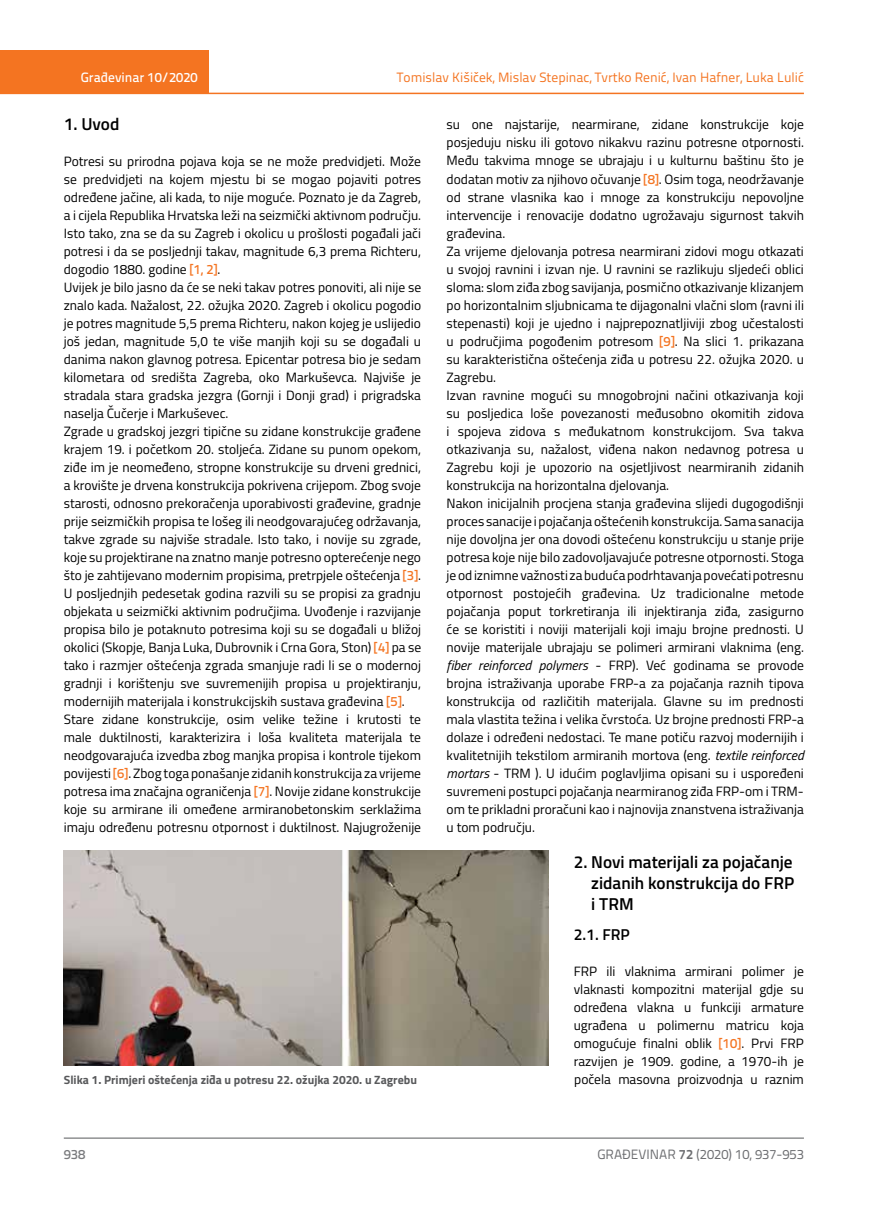
<style>
.page{position:relative;width:872px;height:1212px;background:#fff}
.page>*{position:absolute;margin:0;border:0;box-sizing:border-box;transform-origin:0 0}
.t1{font:600 17.25px/21px "Titillium";color:#000;text-align:justify}
.t2{font:600 15.75px "Titillium";color:#000}
.t3{font:13.5px/18px "Titillium";color:#000}
.t4{font:13.5px "Titillium Text 22 L";color:#f47421}
.t5{font:13.5px "Titillium Text 22 L";color:#6d6e71}
.t6{font:500 13.5px "Titillium Text 22 L";color:#fff}
.t7{font:500 13.5px "Titillium Text 22 L";color:#797a7d}
.t8{font:700 12px "Titillium";color:#58595b}
.s1{font-family:"Titillium Text 22 L";font-weight:500;color:#f47421}
.s2{font-style:italic}
.s3{font-weight:700}
</style>
<div class="page">
<div style="left:0;top:50px;width:208px;height:44px;background:#f47421"></div>
<hr style="left:0;top:93px;width:804px;height:1px;background:#f47421">
<hr style="left:64px;top:1138px;width:740px;height:1px;background:#58595b">
<img style="left:64px;top:850px;width:484px;height:215px">
<p class="t6" style="left:81px;top:67px;width:118px">Građevinar 10/2020</p>
<p class="t4" style="left:397px;top:68px;width:408px">Tomislav Kišiček, Mislav Stepinac, Tvrtko Renić, Ivan Hafner, Luka Lulić</p>
<p class="t1" style="left:64px;top:112px;width:57px">1. Uvod</p>
<p class="t3" style="left:64px;top:151px;width:359px">Potresi su prirodna pojava koja se ne može predvidjeti. Može se predvidjeti na kojem mjestu bi se mogao pojaviti potres određene jačine, ali kada, to nije moguće. Poznato je da Zagreb, a i cijela Republika Hrvatska leži na seizmički aktivnom području.<br>Isto tako, zna se da su Zagreb i okolicu u prošlosti pogađali jači potresi i da se posljednji takav, magnitude 6,3 prema Richteru, dogodio 1880. godine <span class="s1">[1, 2]</span>.<br>Uvijek je bilo jasno da će se neki takav potres ponoviti, ali nije se znalo kada. Nažalost, 22. ožujka 2020. Zagreb i okolicu pogodio je potres magnitude 5,5 prema Richteru, nakon kojeg je uslijedio još jedan, magnitude 5,0 te više manjih koji su se događali u danima nakon glavnog potresa. Epicentar potresa bio je sedam kilometara od središta Zagreba, oko Markuševca. Najviše je stradala stara gradska jezgra (Gornji i Donji grad) i prigradska naselja Čučerje i Markuševec.<br>Zgrade u gradskoj jezgri tipične su zidane konstrukcije građene krajem 19. i početkom 20. stoljeća. Zidane su punom opekom, ziđe im je neomeđeno, stropne konstrukcije su drveni grednici, a krovište je drvena konstrukcija pokrivena crijepom. Zbog svoje starosti, odnosno prekoračenja uporabivosti građevine, gradnje prije seizmičkih propisa te lošeg ili neodgovarajućeg održavanja, takve zgrade su najviše stradale. Isto tako, i novije su zgrade, koje su projektirane na znatno manje potresno opterećenje nego što je zahtijevano modernim propisima, pretrpjele oštećenja <span class="s1">[3]</span>.<br>U posljednjih pedesetak godina razvili su se propisi za gradnju objekata u seizmički aktivnim područjima. Uvođenje i razvijanje propisa bilo je potaknuto potresima koji su se događali u bližoj okolici (Skopje, Banja Luka, Dubrovnik i Crna Gora, Ston) <span class="s1">[4]</span> pa se tako i razmjer oštećenja zgrada smanjuje radi li se o modernoj gradnji i korištenju sve suvremenijih propisa u projektiranju, modernijih materijala i konstrukcijskih sustava građevina <span class="s1">[5]</span>.<br>Stare zidane konstrukcije, osim velike težine i krutosti te male duktilnosti, karakterizira i loša kvaliteta materijala te neodgovarajuća izvedba zbog manjka propisa i kontrole tijekom povijesti <span class="s1">[6]</span>. Zbog toga ponašanje zidanih konstrukcija za vrijeme potresa ima značajna ograničenja <span class="s1">[7]</span>. Novije zidane konstrukcije koje su armirane ili omeđene armiranobetonskim serklažima imaju određenu potresnu otpornost i duktilnost. Najugroženije</p>
<p class="t3" style="left:446px;top:115px;width:359px">su one najstarije, nearmirane, zidane konstrukcije koje posjeduju nisku ili gotovo nikakvu razinu potresne otpornosti.<br>Među takvima mnoge se ubrajaju i u kulturnu baštinu što je dodatan motiv za njihovo očuvanje <span class="s1">[8]</span>. Osim toga, neodržavanje od strane vlasnika kao i mnoge za konstrukciju nepovoljne intervencije i renovacije dodatno ugrožavaju sigurnost takvih građevina.<br>Za vrijeme djelovanja potresa nearmirani zidovi mogu otkazati u svojoj ravnini i izvan nje. U ravnini se razlikuju sljedeći oblici sloma: slom ziđa zbog savijanja, posmično otkazivanje klizanjem po horizontalnim sljubnicama te dijagonalni vlačni slom (ravni ili stepenasti) koji je ujedno i najprepoznatljiviji zbog učestalosti u područjima pogođenim potresom <span class="s1">[9]</span>. Na slici 1. prikazana su karakteristična oštećenja ziđa u potresu 22. ožujka 2020. u Zagrebu.<br>Izvan ravnine mogući su mnogobrojni načini otkazivanja koji su posljedica loše povezanosti međusobno okomitih zidova i spojeva zidova s međukatnom konstrukcijom. Sva takva otkazivanja su, nažalost, viđena nakon nedavnog potresa u Zagrebu koji je upozorio na osjetljivost nearmiranih zidanih konstrukcija na horizontalna djelovanja.<br>Nakon inicijalnih procjena stanja građevina slijedi dugogodišnji proces sanacije i pojačanja oštećenih konstrukcija. Sama sanacija nije dovoljna jer ona dovodi oštećenu konstrukciju u stanje prije potresa koje nije bilo zadovoljavajuće potresne otpornosti. Stoga je od iznimne važnosti za buduća podrhtavanja povećati potresnu otpornost postojećih građevina. Uz tradicionalne metode pojačanja poput torkretiranja ili injektiranja ziđa, zasigurno će se koristiti i noviji materijali koji imaju brojne prednosti. U novije materijale ubrajaju se polimeri armirani vlaknima (eng. <span class="s2">fiber reinforced polymers</span> - FRP). Već godinama se provode brojna istraživanja uporabe FRP-a za pojačanja raznih tipova konstrukcija od različitih materijala. Glavne su im prednosti mala vlastita težina i velika čvrstoća. Uz brojne prednosti FRP-a dolaze i određeni nedostaci. Te mane potiču razvoj modernijih i kvalitetnijih tekstilom armiranih mortova (eng. <span class="s2">textile reinforced mortars</span> - TRM ). U idućim poglavljima opisani su i uspoređeni suvremeni postupci pojačanja nearmiranog ziđa FRP-om i TRM&shy;om te prikladni proračuni kao i najnovija znanstvena istraživanja u tom području.</p>
<p class="t1" style="left:591px;top:851px;width:204px;text-indent:-18px">2. Novi materijali za pojačanje zidanih konstrukcija do FRP i TRM</p>
<p class="t2" style="left:574px;top:923px;width:58px">2.1. FRP</p>
<p class="t3" style="left:574px;top:962px;width:232px;text-align:justify">FRP ili vlaknima armirani polimer je vlaknasti kompozitni materijal gdje su određena vlakna u funkciji armature ugrađena u polimernu matricu koja omogućuje finalni oblik <span class="s1">[10]</span>. Prvi FRP razvijen je 1909. godine, a 1970-ih je</p>
<p class="t8" style="left:64px;top:1071px;width:355px">Slika 1. Primjeri oštećenja ziđa u potresu 22. ožujka 2020. u Zagrebu</p>
<p class="t3" style="left:574px;top:1070px;width:231px">počela masovna proizvodnja u raznim</p>
<p class="t7" style="left:64px;top:1144px;width:23px">938</p>
<p class="t5" style="left:597px;top:1144px;width:208px">GRAĐEVINAR <span class="s3">72</span> (2020) 10, 937-953</p>
</div>
